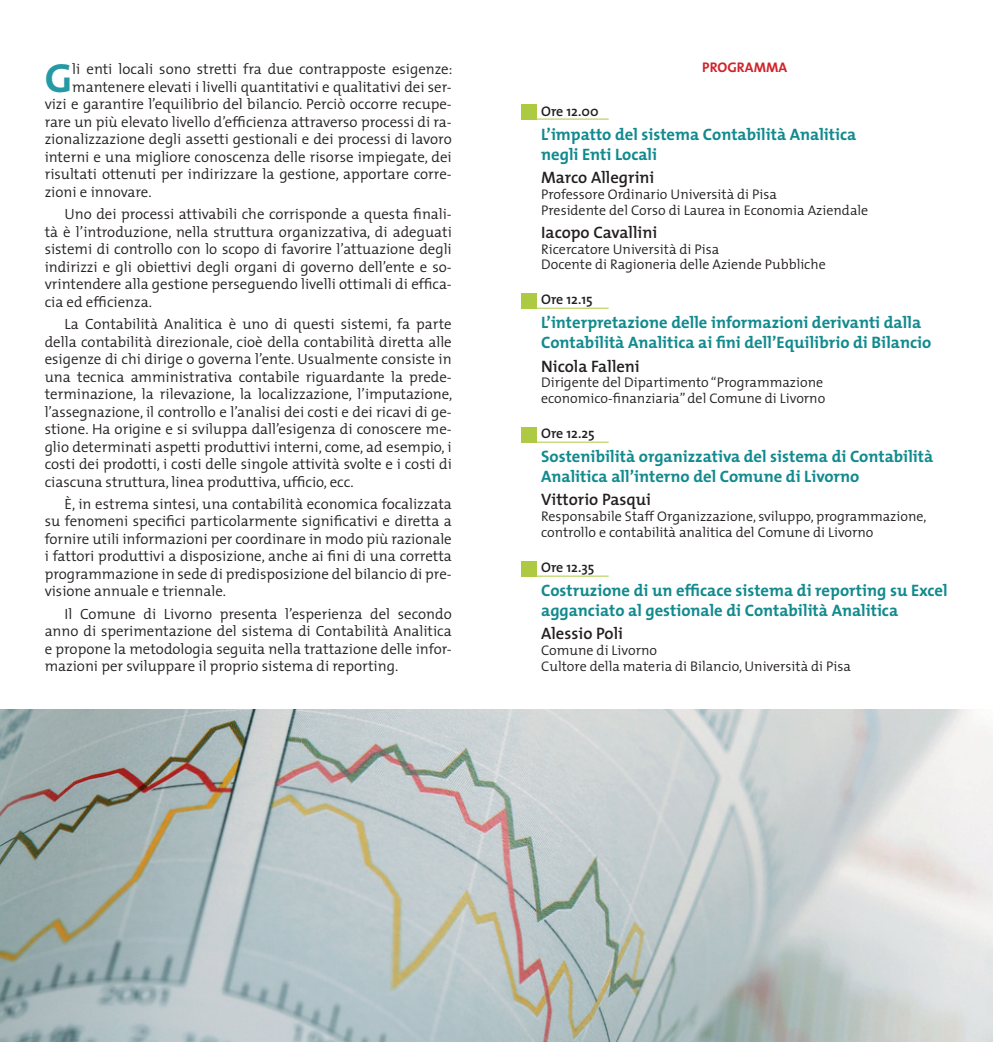
<style>
.page{position:relative;width:993px;height:1042px;background:#fff}
.page>*{position:absolute;margin:0;border:0;box-sizing:border-box;transform-origin:0 0}
.t1{font:700 40.77px "The Mix";color:#259aa5}
.t2{font:700 16.62px/20.1px "The Mix";color:#128a8e}
.t3{font:600 16.62px "The Mix";color:#231f20}
.t4{font:300 14.88px/17.5px "The Mix";color:#231f20;text-align:justify}
.t5{font:300 14px/15.8px "The Mix";color:#231f20}
.t6{font:600 14px "The Mix";color:#231f20}
.t7{font:700 14px "The Mix";letter-spacing:.005em;color:#d1232a}
</style>
<div class="page">
<img style="left:0;top:709px;width:992px;height:333px">
<div style="left:521px;top:104px;width:15px;height:15px;background:#adca42"></div>
<hr style="left:521px;top:119px;width:87px;height:1px;background:#adca42">
<div style="left:521px;top:293px;width:15px;height:16px;background:#adca42"></div>
<hr style="left:521px;top:308px;width:87px;height:1px;background:#adca42">
<div style="left:521px;top:427px;width:15px;height:15px;background:#adca42"></div>
<hr style="left:521px;top:442px;width:87px;height:1px;background:#adca42">
<div style="left:521px;top:561px;width:15px;height:15px;background:#adca42"></div>
<hr style="left:521px;top:576px;width:87px;height:1px;background:#adca42">
<h1 class="t1" style="left:45px;top:44px;width:29px">G</h1>
<p class="t4" style="left:72px;top:60px;width:381px">li enti locali sono stretti fra due contrapposte esigenze:</p>
<p class="t4" style="left:72px;top:77px;width:381px">mantenere elevati i livelli quantitativi e qualitativi dei ser-</p>
<p class="t4" style="left:45px;top:95px;width:408px">vizi e garantire l’equilibrio del bilancio. Perciò occorre recupe-</p>
<p class="t4" style="left:45px;top:112px;width:408px">rare un più elevato livello d’efficienza attraverso processi di ra-</p>
<p class="t4" style="left:45px;top:130px;width:408px">zionalizzazione degli assetti gestionali e dei processi di lavoro</p>
<p class="t4" style="left:45px;top:147px;width:408px">interni e una migliore conoscenza delle risorse impiegate, dei</p>
<p class="t4" style="left:45px;top:165px;width:408px">risultati ottenuti per indirizzare la gestione, apportare corre-</p>
<p class="t4" style="left:45px;top:182px;width:108px">zioni e innovare.</p>
<p class="t4" style="left:45px;top:205px;width:408px;text-indent:20px">Uno dei processi attivabili che corrisponde a questa finali&shy;tà è l’introduzione, nella struttura organizzativa, di adeguati sistemi di controllo con lo scopo di favorire l’attuazione degli indirizzi e gli obiettivi degli organi di governo dell’ente e so&shy;vrintendere alla gestione perseguendo livelli ottimali di effica&shy;cia ed efficienza.</p>
<p class="t4" style="left:45px;top:315px;width:409px;text-indent:20px">La Contabilità Analitica è uno di questi sistemi, fa parte della contabilità direzionale, cioè della contabilità diretta alle esigenze di chi dirige o governa l’ente. Usualmente consiste in una tecnica amministrativa contabile riguardante la prede&shy;terminazione, la rilevazione, la localizzazione, l’imputazione, l’assegnazione, il controllo e l’analisi dei costi e dei ricavi di ge&shy;stione. Ha origine e si sviluppa dall’esigenza di conoscere me&shy;glio determinati aspetti produttivi interni, come, ad esempio, i costi dei prodotti, i costi delle singole attività svolte e i costi di ciascuna struttura, linea produttiva, ufficio, ecc.</p>
<p class="t4" style="left:45px;top:495px;width:408px;text-indent:20px">È, in estrema sintesi, una contabilità economica focalizzata su fenomeni specifici particolarmente significativi e diretta a fornire utili informazioni per coordinare in modo più razionale i fattori produttivi a disposizione, anche ai fini di una corretta programmazione in sede di predisposizione del bilancio di pre&shy;visione annuale e triennale.</p>
<p class="t4" style="left:45px;top:605px;width:408px;text-indent:20px">Il Comune di Livorno presenta l’esperienza del secondo anno di sperimentazione del sistema di Contabilità Analitica e propone la metodologia seguita nella trattazione delle infor&shy;mazioni per sviluppare il proprio sistema di reporting.</p>
<p class="t7" style="left:702px;top:56px;width:85px">Programma</p>
<p class="t6" style="left:541px;top:99px;width:59px">Ore 12.00</p>
<p class="t2" style="left:541px;top:124px;width:316px">L’impatto del sistema Contabilità Analitica negli Enti Locali</p>
<p class="t3" style="left:541px;top:164px;width:115px">Marco Allegrini</p>
<p class="t5" style="left:541px;top:186px;width:328px">Professore Ordinario Università di Pisa<br>Presidente del Corso di Laurea in Economia Aziendale</p>
<p class="t3" style="left:541px;top:218px;width:117px">Iacopo Cavallini</p>
<p class="t5" style="left:541px;top:240px;width:286px">Ricercatore Università di Pisa<br>Docente di Ragioneria delle Aziende Pubbliche</p>
<p class="t6" style="left:541px;top:288px;width:53px">Ore 12.15</p>
<p class="t2" style="left:541px;top:312px;width:391px">L’interpretazione delle informazioni derivanti dalla<br>Contabilità Analitica ai fini dell’Equilibrio di Bilancio</p>
<p class="t3" style="left:541px;top:352px;width:100px">Nicola Falleni</p>
<p class="t5" style="left:541px;top:374px;width:285px">Dirigente del Dipartimento “Programmazione economico-finanziaria” del Comune di Livorno</p>
<p class="t6" style="left:541px;top:421px;width:55px">Ore 12.25</p>
<p class="t2" style="left:541px;top:446px;width:393px">Sostenibilità organizzativa del sistema di Contabilità<br>Analitica all’interno del Comune di Livorno</p>
<p class="t3" style="left:541px;top:486px;width:111px">Vittorio Pasqui</p>
<p class="t5" style="left:541px;top:508px;width:387px">Responsabile Staff Organizzazione, sviluppo, programmazione, controllo e contabilità analitica del Comune di Livorno</p>
<p class="t6" style="left:541px;top:555px;width:55px">Ore 12.35</p>
<p class="t2" style="left:541px;top:580px;width:408px">Costruzione di un efficace sistema di reporting su Excel agganciato al gestionale di Contabilità Analitica</p>
<p class="t3" style="left:541px;top:620px;width:83px">Alessio Poli</p>
<p class="t5" style="left:541px;top:642px;width:311px">Comune di Livorno<br>Cultore della materia di Bilancio, Università di Pisa</p>
</div>
